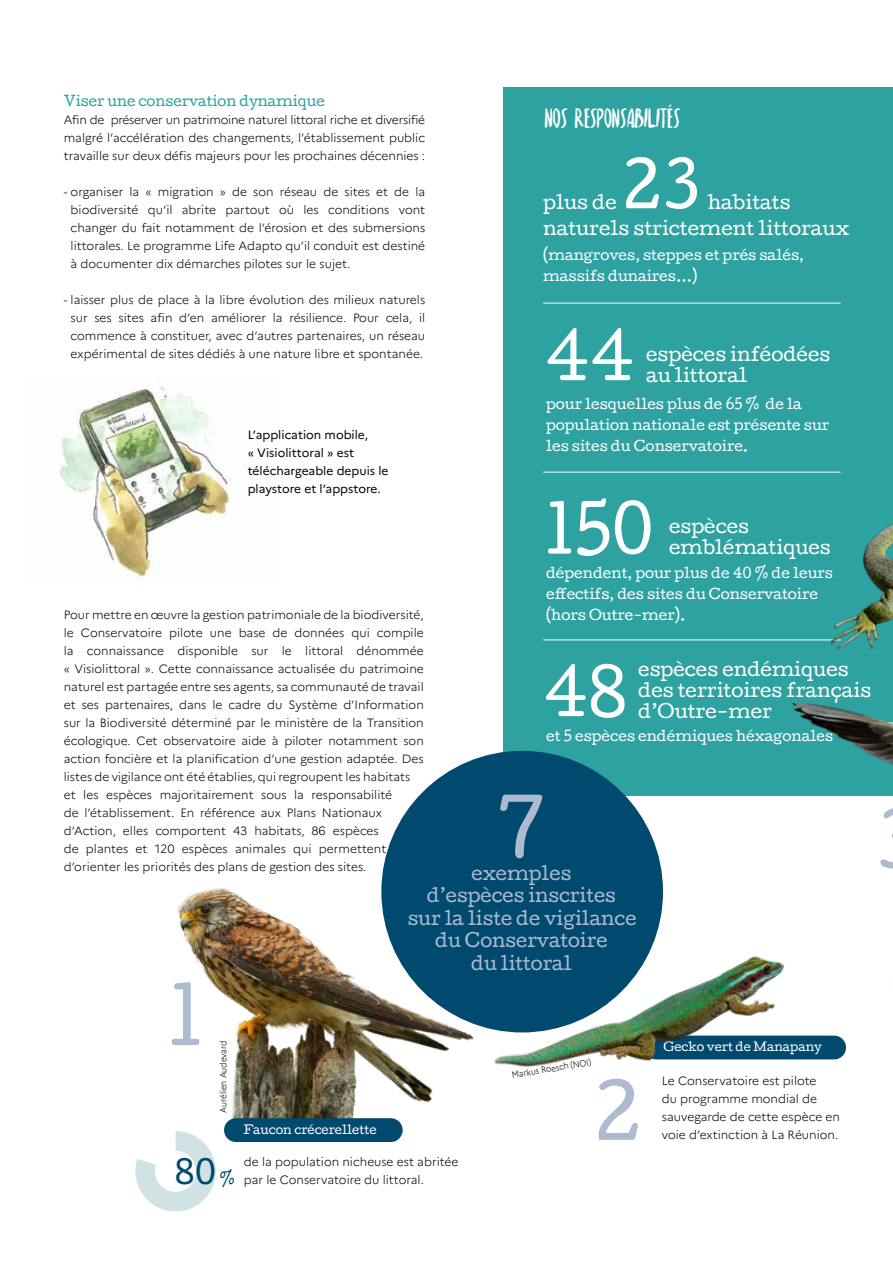
<style>
.page{position:relative;width:893px;height:1263px;background:#fff}
.page>*{position:absolute;margin:0;border:0;box-sizing:border-box;transform-origin:0 0}
.t1{font:75px "Cutive";color:#adbbcf}
.t2{font:63px "Cutive";color:#fff}
.t3{font:31.05px "Cutive";color:#00496f}
.t4{font:27px "Reckless";color:#fff}
.t5{font:18px/21px "Cutive";color:#fff}
.t6{font:18px/22.5px "Cutive";color:#adbbcf;text-align:center}
.t7{font:13.5px/21px "Cutive";color:#fff}
.t8{font:13.5px "Cutive";color:#2ea1a1}
.t9{font:300 12px/18px "Marianne";color:#000}
.t10{font:12px/18px "Marianne";color:#000}
.t11{font:11.55px "Cutive";color:#fff}
.t12{font:300 9px "Marianne";letter-spacing:-.005em;color:#000;scale:.9 1}
.s1{font-size:14.85px}
</style>
<div class="page">
<img style="left:59px;top:387px;width:173px;height:193px">
<div style="left:504px;top:88px;width:389px;height:708px;background:#2ea1a1"></div>
<hr style="left:543px;top:303px;width:298px;height:1px;background:#fff">
<hr style="left:543px;top:472px;width:298px;height:1px;background:#fff">
<hr style="left:543px;top:640px;width:298px;height:1px;background:#fff">
<div style="left:381px;top:751px;width:282px;height:281px;background:#00496f;border-radius:50%"></div>
<svg style="left:135px;top:1131px;width:81px;height:80px"></svg>
<div style="left:155px;top:1150px;width:41px;height:42px;background:#fff;border-radius:50%"></div>
<img style="left:177px;top:857px;width:314px;height:266px">
<div style="left:224px;top:1118px;width:179px;height:24px;background:#00496f;border-radius:12px"></div>
<img style="left:792px;top:702px;width:101px;height:63px">
<div style="left:644px;top:1035px;width:202px;height:24px;background:#00496f;border-radius:12px"></div>
<img style="left:492px;top:937px;width:307px;height:130px">
<img style="left:831px;top:471px;width:62px;height:179px">
<p class="t8" style="left:64px;top:90px;width:263px">Viser une conservation dynamique</p>
<p class="t9" style="left:64px;top:110px;width:363px;text-align:justify">Afin de préserver un patrimoine naturel littoral riche et diversifié malgré l’accélération des changements, l’établissement public travaille sur deux défis majeurs pour les prochaines décennies :</p>
<p class="t9" style="left:71px;top:182px;width:356px;text-align:justify;text-indent:-7px">- organiser la « migration » de son réseau de sites et de la biodiversité qu’il abrite partout où les conditions vont changer du fait notamment de l’érosion et des submersions littorales. Le programme Life Adapto qu’il conduit est destiné à documenter dix démarches pilotes sur le sujet.</p>
<p class="t9" style="left:64px;top:290px;width:363px;text-align:center">- laisser plus de place à la libre évolution des milieux naturels sur ses sites afin d’en améliorer la résilience. Pour cela, il commence à constituer, avec d’autres partenaires, un réseau expérimental de sites dédiés à une nature libre et spontanée.</p>
<p class="t10" style="left:248px;top:425px;width:142px">L’application mobile,<br>« Visiolittoral » est téléchargeable depuis le playstore et l’appstore.</p>
<h3 class="t4" style="left:545px;top:101px;width:137px">NOS RESPONSABILITÉS</h3>
<h2 class="t2" style="left:622px;top:137px;width:81px">23</h2>
<h3 class="t5" style="left:543px;top:192px;width:75px">plus de</h3>
<h3 class="t5" style="left:543px;top:190px;width:307px;line-height:25.5px;text-indent:165px">habitats naturels strictement littoraux</h3>
<p class="t7" style="left:543px;top:245px;width:262px">(mangroves, steppes et prés salés, massifs dunaires...)</p>
<h2 class="t2" style="left:545px;top:308px;width:91px">44</h2>
<p class="t7" style="left:546px;top:394px;width:285px">pour lesquelles plus de 65 % de la population nationale est présente sur les sites du Conservatoire.</p>
<h3 class="t5" style="left:646px;top:343px;width:186px">espèces inféodées au littoral</h3>
<h2 class="t2" style="left:543px;top:481px;width:112px">150</h2>
<h3 class="t5" style="left:669px;top:515px;width:163px">espèces emblématiques</h3>
<p class="t7" style="left:546px;top:562px;width:288px">dépendent, pour plus de 40 % de leurs effectifs, des sites du Conservatoire (hors Outre-mer).</p>
<p class="t9" style="left:64px;top:605px;width:362px">Pour mettre en œuvre la gestion patrimoniale de la biodiversité, le Conservatoire pilote une base de données qui compile la connaissance disponible sur le littoral dénommée « Visiolittoral ». Cette connaissance actualisée du patrimoine naturel est partagée entre ses agents, sa communauté de travail et ses partenaires, dans le cadre du Système d’Information sur la Biodiversité déterminé par le ministère de la Transition écologique. Cet observatoire aide à piloter notamment son action foncière et la planification d’une gestion adaptée. Des listes de vigilance ont été établies, qui regroupent les habitats et les espèces majoritairement sous la responsabilité<br>de l’établissement. En référence aux Plans Nationaux d’Action, elles comportent 43 habitats, 86 espèces<br>de plantes et 120 espèces animales qui permettent d’orienter les priorités des plans de gestion des sites.</p>
<h3 class="t5" style="left:638px;top:658px;width:235px">espèces endémiques des territoires français d’Outre-mer</h3>
<h2 class="t2" style="left:543px;top:644px;width:86px">48</h2>
<p class="t7" style="left:546px;top:726px;width:289px">et 5 espèces endémiques héxagonales</p>
<h1 class="t1" style="left:497px;top:771px;width:51px">7</h1>
<h3 class="t6" style="left:408px;top:884px;width:230px">d’espèces inscrites<br>sur la liste de vigilance du Conservatoire<br>du littoral</h3>
<h3 class="t6" style="left:471px;top:862px;width:101px">exemples</h3>
<h1 class="t1" style="left:166px;top:958px;width:41px">1</h1>
<p class="t12" style="left:218px;top:1112px;width:81px;rotate:-90deg">Aurélien Audevard</p>
<p class="t11" style="left:663px;top:1038px;width:160px">Gecko vert de Manapany</p>
<p class="t12" style="left:511px;top:1070px;width:90px;rotate:-10deg">Markus Roesch (NOI)</p>
<p class="t9" style="left:662px;top:1072px;width:180px">Le Conservatoire est pilote<br>du programme mondial de sauvegarde de cette espèce en</p>
<h1 class="t1" style="left:593px;top:1054px;width:48px">2</h1>
<p class="t11" style="left:243px;top:1120px;width:135px">Faucon crécerellette</p>
<p class="t9" style="left:662px;top:1126px;width:178px">voie d’extinction à La Réunion.</p>
<h3 class="t3" style="left:175px;top:1148px;width:61px">80 <span class="s1">%</span></h3>
<p class="t9" style="left:244px;top:1153px;width:216px">de la population nicheuse est abritée par le Conservatoire du littoral.</p>
</div>
